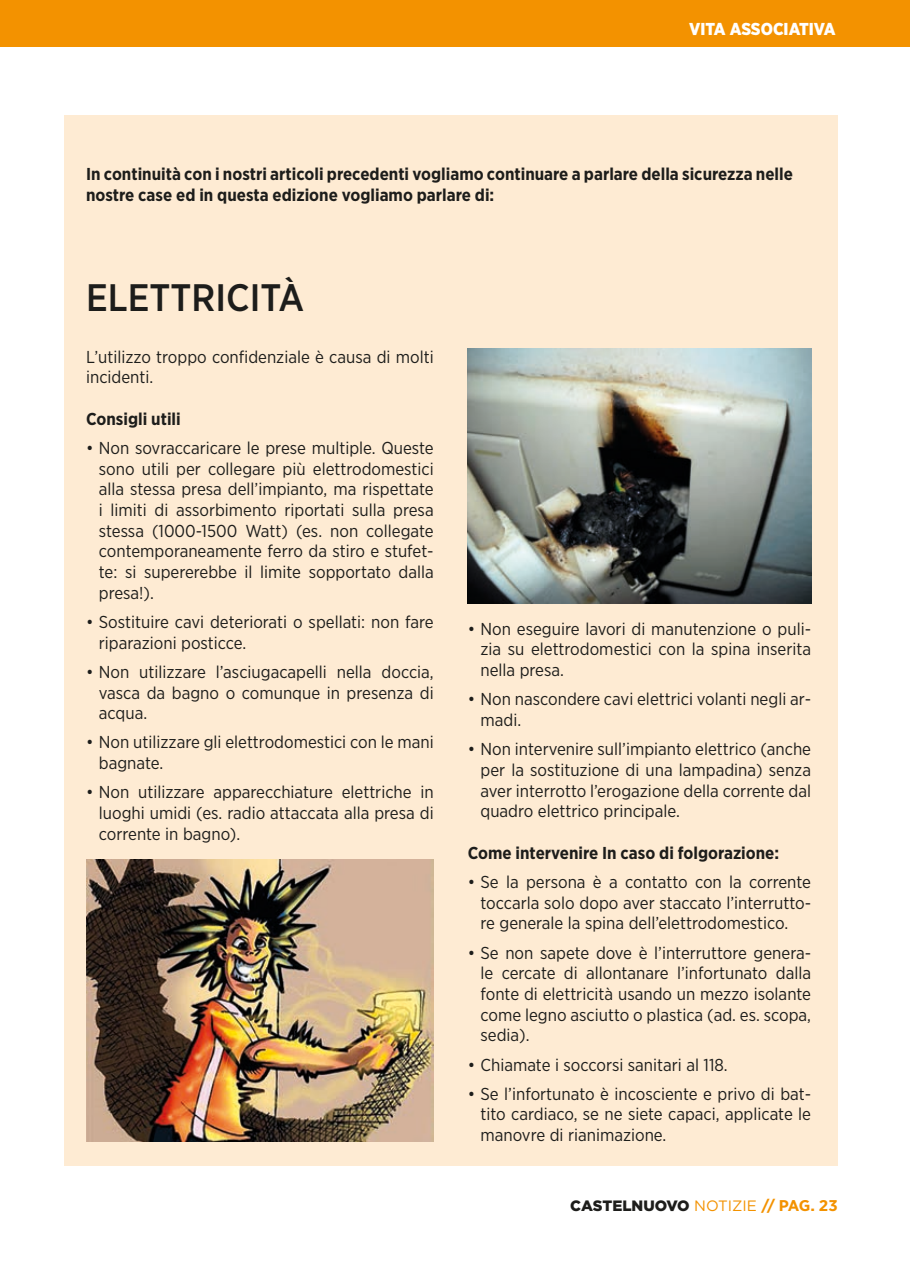
<style>
.page{position:relative;width:910px;height:1280px;background:#fff}
.page>*{position:absolute;margin:0;border:0;box-sizing:border-box;transform-origin:0 0}
.t1{font:500 38.25px "Gotham Narrow";color:#1d1d1b}
.t2{font:17.25px/20.7px "Gotham Narrow";color:#1d1d1b;text-align:justify}
.t3{font:700 17.25px/20.7px "Gotham Narrow";color:#1d1d1b}
.t4{font:900 17.25px "Gotham Narrow";color:#fff}
.t5{font:900 15px "Gotham";letter-spacing:-.005em;color:#1d1d1b}
.s1{font-weight:400;color:#f39200}
.s2{font-family:"Gotham Narrow";font-weight:700;font-size:15.6px;color:#f39200}
</style>
<div class="page">
<div style="left:0;top:0;width:9px;height:47px;background:#f39200"></div>
<div style="left:9px;top:0;width:901px;height:47px;background:#f39200"></div>
<div style="left:64px;top:115px;width:774px;height:1050px;background:#feebd3"></div>
<img style="left:468px;top:349px;width:343px;height:255px">
<img style="left:86px;top:859px;width:348px;height:282px">
<p class="t4" style="left:689px;top:18px;width:148px">VITA ASSOCIATIVA</p>
<p class="t3" style="left:86px;top:163px;width:708px">In continuità con i nostri articoli precedenti vogliamo continuare a parlare della sicurezza nelle nostre case ed in questa edizione vogliamo parlare di:</p>
<h1 class="t1" style="left:86px;top:274px;width:220px">ELETTRICITÀ</h1>
<p class="t2" style="left:86px;top:346px;width:349px">L’utilizzo troppo confidenziale è causa di molti incidenti.</p>
<p class="t3" style="left:86px;top:408px;width:96px">Consigli utili</p>
<p class="t2" style="left:99px;top:437px;width:336px;text-indent:-13px">• Non sovraccaricare le prese multiple. Queste sono utili per collegare più elettrodomestici alla stessa presa dell’impianto, ma rispettate i limiti di assorbimento riportati sulla presa stessa (1000-1500 Watt) (es. non collegate contemporaneamente ferro da stiro e stufet&shy;te: si supererebbe il limite sopportato dalla presa!).</p>
<p class="t2" style="left:99px;top:611px;width:336px;text-indent:-13px">• Sostituire cavi deteriorati o spellati: non fare riparazioni posticce.</p>
<p class="t2" style="left:99px;top:661px;width:336px;text-indent:-13px">• Non utilizzare l’asciugacapelli nella doccia, vasca da bagno o comunque in presenza di acqua.</p>
<p class="t2" style="left:99px;top:732px;width:336px;text-indent:-13px">• Non utilizzare gli elettrodomestici con le mani bagnate.</p>
<p class="t2" style="left:99px;top:782px;width:336px;text-indent:-13px">• Non utilizzare apparecchiature elettriche in luoghi umidi (es. radio attaccata alla presa di corrente in bagno).</p>
<p class="t2" style="left:480px;top:618px;width:332px;text-indent:-13px">• Non eseguire lavori di manutenzione o puli&shy;zia su elettrodomestici con la spina inserita nella presa.</p>
<p class="t2" style="left:480px;top:688px;width:332px;text-indent:-13px">• Non nascondere cavi elettrici volanti negli ar&shy;madi.</p>
<p class="t2" style="left:480px;top:738px;width:332px;text-indent:-13px">• Non intervenire sull’impianto elettrico (anche per la sostituzione di una lampadina) senza aver interrotto l’erogazione della corrente dal quadro elettrico principale.</p>
<p class="t3" style="left:468px;top:842px;width:313px">Come intervenire In caso di folgorazione:</p>
<p class="t2" style="left:480px;top:871px;width:332px;text-indent:-13px">• Se la persona è a contatto con la corrente toccarla solo dopo aver staccato l’interrutto&shy;re generale la spina dell’elettrodomestico.</p>
<p class="t2" style="left:480px;top:942px;width:332px;text-indent:-13px">• Se non sapete dove è l’interruttore genera&shy;le cercate di allontanare l’infortunato dalla fonte di elettricità usando un mezzo isolante come legno asciutto o plastica (ad. es. scopa, sedia).</p>
<p class="t2" style="left:468px;top:1054px;width:261px">• Chiamate i soccorsi sanitari al 118.</p>
<p class="t2" style="left:480px;top:1083px;width:332px;text-indent:-13px">• Se l’infortunato è incosciente e privo di bat&shy;tito cardiaco, se ne siete capaci, applicate le manovre di rianimazione.</p>
<p class="t5" style="left:570px;top:1195px;width:269px">CASTELNUOVO <span class="s1">NOTIZIE</span> <span class="s2">// PAG. 23</span></p>
</div>
